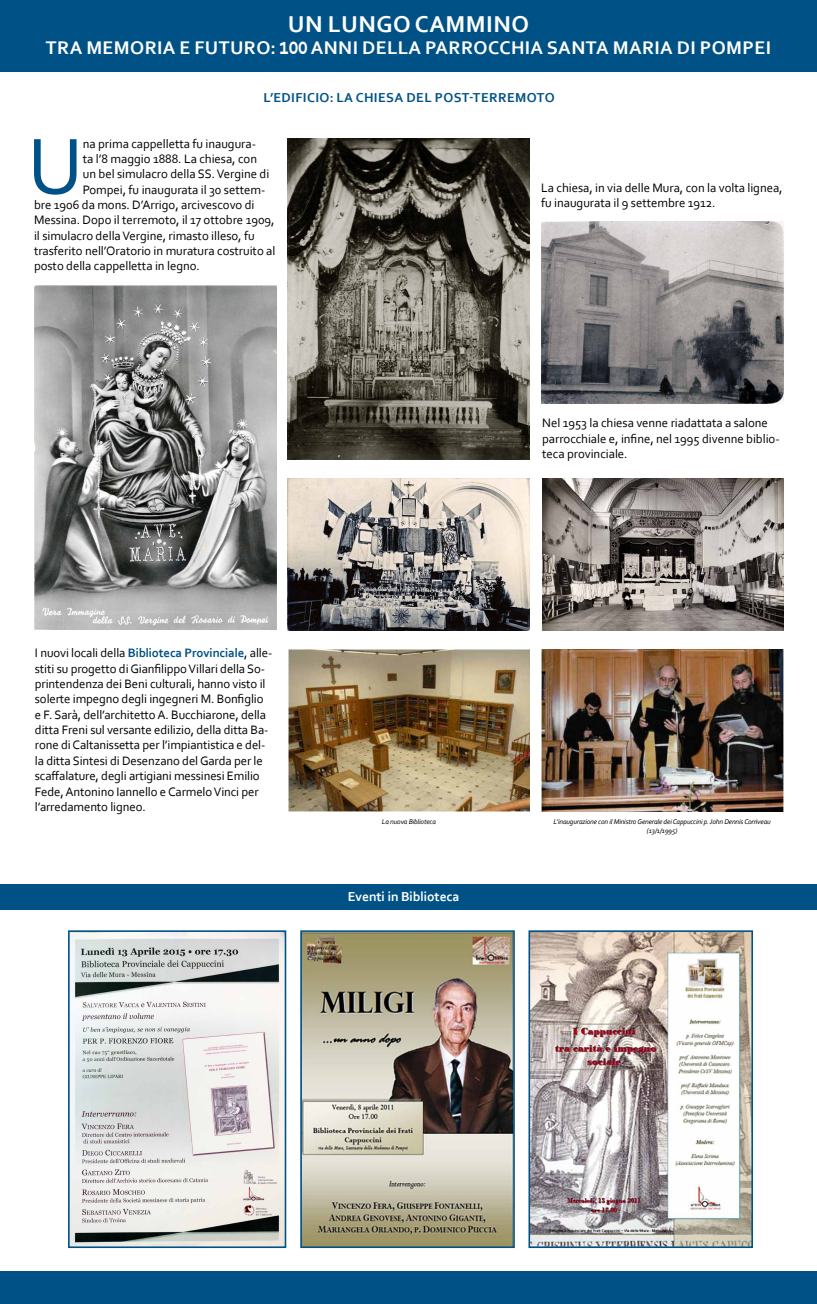
<style>
.page{position:relative;width:817px;height:1304px;background:#fff}
.page>*{position:absolute;margin:0;border:0;box-sizing:border-box;transform-origin:0 0}
.t1{font:83.32px "Corbel";color:#005286}
.t2{font:700 24px "Corbel";letter-spacing:.02em;color:#fff}
.t3{font:700 19.2px "Corbel";letter-spacing:.02em;color:#fff}
.t4{font:700 13.6px "Corbel";letter-spacing:.03em;color:#005286}
.t5{font:700 13.6px "Corbel";letter-spacing:-.005em;color:#fff}
.t6{font:12.8px/15.4px "Corbel";letter-spacing:-.005em;color:#000}
.t7{font:italic 7.2px/8.6px "Corbel";letter-spacing:-.02em;color:#000;text-align:center}
.s1{font-size:25.72px}
.s2{font-weight:700;color:#005286}
</style>
<div class="page">
<div style="left:0;top:0;width:816px;height:72px;background:#005286"></div>
<div style="left:0;top:1271px;width:816px;height:33px;background:#005286"></div>
<div style="left:0;top:884px;width:816px;height:26px;background:#005286"></div>
<img style="left:34px;top:286px;width:242px;height:344px">
<img style="left:287px;top:138px;width:242px;height:321px">
<img style="left:542px;top:479px;width:241px;height:152px">
<img style="left:287px;top:479px;width:242px;height:152px">
<img style="left:542px;top:221px;width:241px;height:182px">
<img style="left:71px;top:933px;width:212px;height:312px">
<div style="left:68px;top:930px;width:218px;height:318px;border:2px solid #005286"></div>
<img style="left:288px;top:649px;width:241px;height:163px">
<img style="left:541px;top:649px;width:242px;height:163px">
<img style="left:303px;top:933px;width:208px;height:312px">
<div style="left:300px;top:930px;width:214px;height:318px;border:2px solid #005286"></div>
<img style="left:531px;top:933px;width:218px;height:312px">
<div style="left:528px;top:930px;width:224px;height:318px;border:2px solid #005286"></div>
<h2 class="t2" style="left:288px;top:9px;width:242px">UN LUNGO CAMMINO</h2>
<h3 class="t3" style="left:46px;top:35px;width:726px">TRA MEMORIA E FUTURO: <span class="s1">100</span> ANNI DELLA PARROCCHIA SANTA MARIA DI POMPEI</h3>
<p class="t4" style="left:263px;top:89px;width:293px">L’EDIFICIO: LA CHIESA DEL POST-TERREMOTO</p>
<h1 class="t1" style="left:27px;top:114px;width:57px">U</h1>
<p class="t6" style="left:83px;top:135px;width:175px">na prima cappelletta fu inaugura-</p>
<p class="t6" style="left:83px;top:151px;width:176px">ta l’8 maggio 1888. La chiesa, con</p>
<p class="t6" style="left:83px;top:166px;width:188px">un bel simulacro della SS. Vergine di</p>
<p class="t6" style="left:83px;top:181px;width:184px">Pompei, fu inaugurata il 30 settem-</p>
<p class="t6" style="left:34px;top:197px;width:222px">bre 1906 da mons. D’Arrigo, arcivescovo di</p>
<p class="t6" style="left:34px;top:212px;width:242px">Messina. Dopo il terremoto, il 17 ottobre 1909,</p>
<p class="t6" style="left:34px;top:227px;width:222px">il simulacro della Vergine, rimasto illeso, fu</p>
<p class="t6" style="left:34px;top:243px;width:243px">trasferito nell’Oratorio in muratura costruito al</p>
<p class="t6" style="left:34px;top:258px;width:167px">posto della cappelletta in legno.</p>
<p class="t6" style="left:541px;top:179px;width:243px">La chiesa, in via delle Mura, con la volta lignea, fu inaugurata il 9 settembre 1912.</p>
<p class="t6" style="left:35px;top:645px;width:239px">I nuovi locali della <span class="s2">Biblioteca Provinciale</span>, alle&shy;stiti su progetto di Gianfilippo Villari della So&shy;printendenza dei Beni culturali, hanno visto il solerte impegno degli ingegneri M. Bonfiglio e F. Sarà, dell’architetto A. Bucchiarone, della ditta Freni sul versante edilizio, della ditta Ba&shy;rone di Caltanissetta per l’impiantistica e del&shy;la ditta Sintesi di Desenzano del Garda per le scaffalature, degli artigiani messinesi Emilio Fede, Antonino Iannello e Carmelo Vinci per l’arredamento ligneo.</p>
<p class="t7" style="left:382px;top:817px;width:55px">La nuova Biblioteca</p>
<p class="t5" style="left:348px;top:888px;width:113px">Eventi in Biblioteca</p>
<p class="t6" style="left:542px;top:415px;width:239px">Nel 1953 la chiesa venne riadattata a salone parrocchiale e, infine, nel 1995 divenne biblio&shy;teca provinciale.</p>
<p class="t7" style="left:553px;top:817px;width:219px">L’inaugurazione con il Ministro Generale dei Cappuccini p. John Dennis Corriveau (13/1/1995)</p>
</div>
